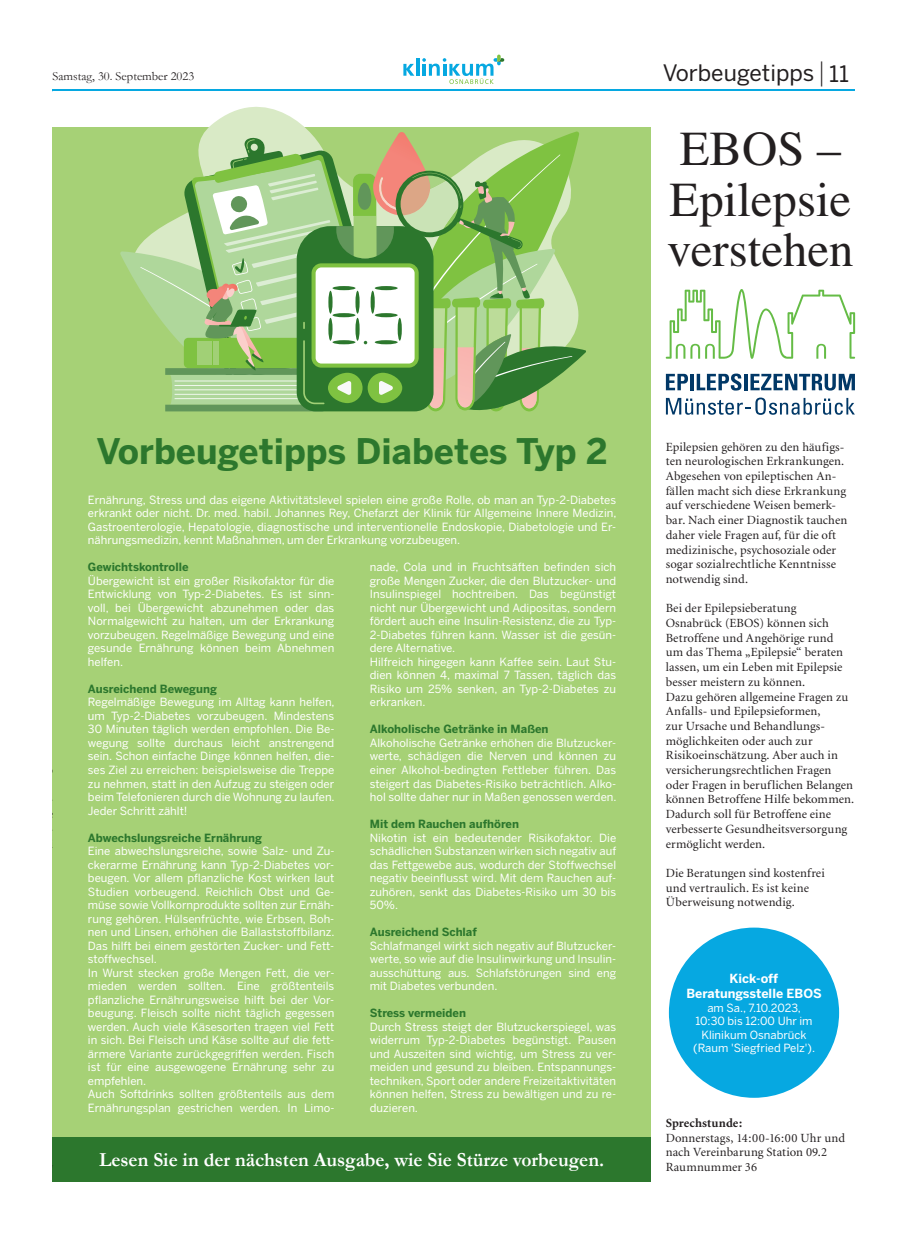
<style>
.page{position:relative;width:909px;height:1234px;background:#fff}
.page>*{position:absolute;margin:0;border:0;box-sizing:border-box;transform-origin:0 0}
.t1{font:48.75px/50px "Times";color:#231f20}
.t2{font:700 35px "Benton Sans";color:#2c772d}
.t3{font:22.5px "Benton Sans";color:#231f20}
.t4{font:700 20px "Garamond";color:#fff}
.t5{font:12.5px/14.8px "Minion";letter-spacing:.005em;color:#231f20}
.t6{font:700 12.5px/15px "Benton Sans";color:#fff;text-align:center}
.t7{font:12.5px "Garamond";color:#231f20}
.t8{font:700 12.5px "Minion";letter-spacing:.005em;color:#231f20}
.t9{font:11.25px/13.5px "Benton Sans";color:#fff;text-align:justify}
.t10{font:700 11.25px "Benton Sans";color:#2c772d}
.s1{font-family:"Poynter OS Text One";font-size:25px}
</style>
<div class="page">
<hr style="left:52px;top:89px;width:802px;height:2px;background:#06a8e1">
<hr style="left:416px;top:58px;width:3px;height:18px;background:#06a8e1">
<svg style="left:422px;top:55px;width:82px;height:29px"></svg>
<svg style="left:403px;top:64px;width:11px;height:12px"></svg>
<img style="left:52px;top:876px;width:1px;height:191px">
<div style="left:53px;top:127px;width:597px;height:1054px;background:#a6d176"></div>
<div style="left:53px;top:1137px;width:597px;height:44px;background:#2c772d"></div>
<svg style="left:665px;top:374px;width:22px;height:16px"></svg>
<hr style="left:690px;top:374px;width:3px;height:16px;background:#013867">
<svg style="left:696px;top:373px;width:45px;height:17px"></svg>
<svg style="left:744px;top:374px;width:3px;height:16px"></svg>
<svg style="left:750px;top:374px;width:104px;height:16px"></svg>
<svg style="left:665px;top:397px;width:189px;height:18px"></svg>
<svg style="left:665px;top:289px;width:189px;height:70px"></svg>
<svg style="left:206px;top:106px;width:103px;height:25px;fill:#d9eac6"></svg>
<svg style="left:120px;top:131px;width:466px;height:281px"></svg>
<div style="left:668px;top:927px;width:170px;height:170px;background:#06a8e1;border-radius:50%"></div>
<p class="t7" style="left:52px;top:68px;width:143px">Samstag, 30. September 2023</p>
<h3 class="t3" style="left:662px;top:60px;width:187px">Vorbeugetipps <span class="s1">|</span> 11</h3>
<h1 class="t1" style="left:667px;top:124px;width:188px">EBOS –<br>Epilepsie verstehen</h1>
<h2 class="t2" style="left:96px;top:430px;width:512px">Vorbeugetipps Diabetes Typ 2</h2>
<p class="t9" style="left:88px;top:492px;width:530px">Ernährung, Stress und das eigene Aktivitätslevel spielen eine große Rolle, ob man an Typ-2-Diabetes erkrankt oder nicht. Dr. med. habil. Johannes Rey, Chefarzt der Klinik für Allgemeine Innere Medizin, Gastroenterologie, Hepatologie, diagnostische und interventionelle Endoskopie, Diabetologie und Er&shy;nährungsmedizin, kennt Maßnahmen, um der Erkrankung vorzubeugen.</p>
<p class="t10" style="left:88px;top:560px;width:102px">Gewichtskontrolle</p>
<p class="t9" style="left:88px;top:573px;width:248px">Übergewicht ist ein großer Risikofaktor für die Entwicklung von Typ-2-Diabetes. Es ist sinn&shy;voll, bei Übergewicht abzunehmen oder das Normalgewicht zu halten, um der Erkrankung vorzubeugen. Regelmäßige Bewegung und eine gesunde Ernährung können beim Abnehmen helfen.</p>
<p class="t10" style="left:88px;top:682px;width:130px">Ausreichend Bewegung</p>
<p class="t9" style="left:88px;top:695px;width:248px">Regelmäßige Bewegung im Alltag kann helfen, um Typ-2-Diabetes vorzubeugen. Mindestens 30 Minuten täglich werden empfohlen. Die Be&shy;wegung sollte durchaus leicht anstrengend sein. Schon einfache Dinge können helfen, die&shy;ses Ziel zu erreichen: beispielsweise die Treppe zu nehmen, statt in den Aufzug zu steigen oder beim Telefonieren durch die Wohnung zu laufen.<br>Jeder Schritt zählt!</p>
<p class="t10" style="left:88px;top:830px;width:175px">Abwechslungsreiche Ernährung</p>
<p class="t9" style="left:88px;top:843px;width:248px;text-align:left">Eine abwechslungsreiche, sowie Salz- und Zu&shy;ckerarme Ernährung kann Typ-2-Diabetes vor&shy;beugen. Vor allem pflanzliche Kost wirken laut Studien vorbeugend. Reichlich Obst und Ge&shy;müse sowie Vollkornprodukte sollten zur Ernäh&shy;rung gehören. Hülsenfrüchte, wie Erbsen, Boh&shy;nen und Linsen, erhöhen die Ballaststoffbilanz.<br>Das hilft bei einem gestörten Zucker- und Fett&shy;stoffwechsel.<br>In Wurst stecken große Mengen Fett, die ver&shy;mieden werden sollten. Eine größtenteils pflanzliche Ernährungsweise hilft bei der Vor&shy;beugung. Fleisch sollte nicht täglich gegessen werden. Auch viele Käsesorten tragen viel Fett in sich. Bei Fleisch und Käse sollte auf die fett&shy;ärmere Variante zurückgegriffen werden. Fisch ist für eine ausgewogene Ernährung sehr zu empfehlen.<br>Auch Softdrinks sollten größtenteils aus dem Ernährungsplan gestrichen werden. In Limo-</p>
<p class="t9" style="left:370px;top:560px;width:248px;text-align:left">nade, Cola und in Fruchtsäften befinden sich große Mengen Zucker, die den Blutzucker- und Insulinspiegel hochtreiben. Das begünstigt nicht nur Übergewicht und Adipositas, sondern fördert auch eine Insulin-Resistenz, die zu Typ-2-Diabetes führen kann. Wasser ist die gesün&shy;dere Alternative.<br>Hilfreich hingegen kann Kaffee sein. Laut Stu&shy;dien können 4, maximal 7 Tassen, täglich das Risiko um 25% senken, an Typ-2-Diabetes zu erkranken.</p>
<p class="t10" style="left:370px;top:722px;width:180px">Alkoholische Getränke in Maßen</p>
<p class="t9" style="left:370px;top:735px;width:248px">Alkoholische Getränke erhöhen die Blutzucker&shy;werte, schädigen die Nerven und können zu einer Alkohol-bedingten Fettleber führen. Das steigert das Diabetes-Risiko beträchtlich. Alko&shy;hol sollte daher nur in Maßen genossen werden.</p>
<p class="t10" style="left:370px;top:817px;width:151px">Mit dem Rauchen aufhören</p>
<p class="t9" style="left:370px;top:830px;width:248px">Nikotin ist ein bedeutender Risikofaktor. Die schädlichen Substanzen wirken sich negativ auf das Fettgewebe aus, wodurch der Stoffwechsel negativ beeinflusst wird. Mit dem Rauchen auf&shy;zuhören, senkt das Diabetes-Risiko um 30 bis 50%.</p>
<p class="t10" style="left:370px;top:925px;width:109px">Ausreichend Schlaf</p>
<p class="t9" style="left:370px;top:938px;width:248px">Schlafmangel wirkt sich negativ auf Blutzucker&shy;werte, so wie auf die Insulinwirkung und Insulin&shy;ausschüttung aus. Schlafstörungen sind eng mit Diabetes verbunden.</p>
<p class="t10" style="left:370px;top:1006px;width:98px">Stress vermeiden</p>
<p class="t9" style="left:370px;top:1019px;width:248px">Durch Stress steigt der Blutzuckerspiegel, was widerrum Typ-2-Diabetes begünstigt. Pausen und Auszeiten sind wichtig, um Stress zu ver&shy;meiden und gesund zu bleiben. Entspannungs&shy;techniken, Sport oder andere Freizeitaktivitäten können helfen, Stress zu bewältigen und zu re&shy;duzieren.</p>
<h3 class="t4" style="left:99px;top:1145px;width:506px">Lesen Sie in der nächsten Ausgabe, wie Sie Stürze vorbeugen.</h3>
<p class="t5" style="left:665px;top:439px;width:183px">Epilepsien gehören zu den häufigs&shy;ten neurologischen Erkrankungen.<br>Abgesehen von epileptischen An&shy;fällen macht sich diese Erkrankung auf verschiedene Weisen bemerk&shy;bar. Nach einer Diagnostik tauchen daher viele Fragen auf, für die oft medizinische, psychosoziale oder sogar sozialrechtliche Kenntnisse notwendig sind.</p>
<p class="t5" style="left:665px;top:601px;width:190px">Bei der Epilepsieberatung<br>Osnabrück (EBOS) können sich<br>Betroffene und Angehörige rund<br>um das Thema „Epilepsie“ beraten lassen, um ein Leben mit Epilepsie besser meistern zu können.<br>Dazu gehören allgemeine Fragen zu<br>Anfalls- und Epilepsieformen,<br>zur Ursache und Behandlungs&shy;möglichkeiten oder auch zur<br>Risikoeinschätzung. Aber auch in versicherungsrechtlichen Fragen oder Fragen in beruflichen Belangen können Betroffene Hilfe bekommen.<br>Dadurch soll für Betroffene eine verbesserte Gesundheitsversorgung ermöglicht werden.</p>
<p class="t5" style="left:665px;top:865px;width:160px">Die Beratungen sind kostenfrei und vertraulich. Es ist keine<br>Überweisung notwendig.</p>
<p class="t6" style="left:686px;top:970px;width:137px">Kick-off<br>Beratungsstelle EBOS</p>
<p class="t9" style="left:693px;top:1000px;width:123px;text-align:center">am Sa., 7.10.2023,<br>10:30 bis 12:00 Uhr im<br>Klinikum Osnabrück (Raum 'Siegfried Pelz').</p>
<p class="t8" style="left:665px;top:1116px;width:78px">Sprechstunde:</p>
<p class="t5" style="left:665px;top:1130px;width:181px">Donnerstags, 14:00-16:00 Uhr und nach Vereinbarung Station 09.2<br>Raumnummer 36</p>
</div>
